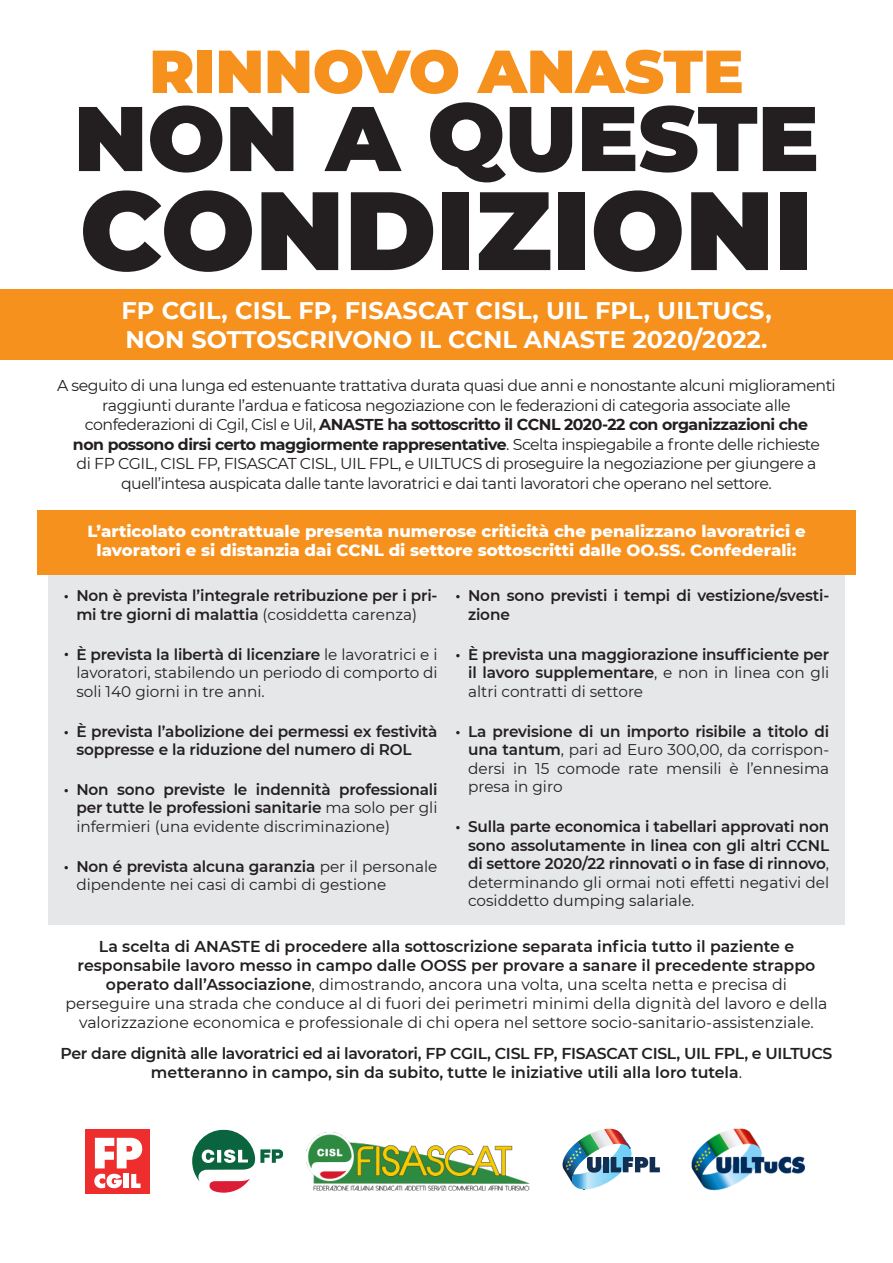
<style>
.page{position:relative;width:893px;height:1263px;background:#fff}
.page>*{position:absolute;margin:0;border:0;box-sizing:border-box;transform-origin:0 0}
.t1{font:900 111.15px "Montserrat";color:#231f20}
.t2{font:900 91.5px "Montserrat";color:#231f20}
.t3{font:900 60.45px "Montserrat";color:#f6911e}
.t4{font:700 24px "Montserrat";color:#fff}
.t5{font:800 16.5px/19.8px "Montserrat";color:#fff;text-align:center}
.t6{font:15.75px/19.5px "Montserrat";letter-spacing:-.03em;color:#231f20;text-align:center}
.t7{font:15.75px/18.9px "Montserrat";color:#231f20;text-align:center}
.t8{font:600 15.75px/18.9px "Montserrat";letter-spacing:-.02em;color:#231f20;text-align:center}
.t9{font:600 15.45px/18.6px "Montserrat";letter-spacing:-.01em;color:#231f20;text-align:justify}
.t10{font:15.45px/18.6px "Montserrat";color:#231f20;text-align:justify}
.s1{font-size:89.7px}
.s2{font-weight:700}
.s3{font-weight:400}
.s4{font-weight:600}
</style>
<div class="page">
<div style="left:48px;top:564px;width:797px;height:361px;background:#e6e7e9"></div>
<div style="left:37px;top:510px;width:819px;height:64px;background:#f6911e"></div>
<div style="left:0;top:289px;width:893px;height:70px;background:#f6911e"></div>
<div style="left:85px;top:1129px;width:65px;height:64px;background:#ee2d2d"></div>
<svg style="left:94px;top:1174px;width:28px;height:14px"></svg>
<div style="left:124px;top:1174px;width:5px;height:14px;background:#fff"></div>
<svg style="left:131px;top:1174px;width:10px;height:14px"></svg>
<svg style="left:95px;top:1138px;width:47px;height:30px"></svg>
<svg style="left:192px;top:1130px;width:91px;height:63px"></svg>
<img style="left:306px;top:1133px;width:224px;height:58px">
<img style="left:563px;top:1154px;width:3px;height:14px">
<svg style="left:566px;top:1129px;width:94px;height:60px"></svg>
<img style="left:691px;top:1128px;width:114px;height:63px">
<p class="t3" style="left:149px;top:26px;width:596px">RINNOVO ANASTE</p>
<p class="t2" style="left:74px;top:70px;width:747px">NON A <span class="s1">Q</span>UESTE</p>
<p class="t1" style="left:80px;top:147px;width:735px">CONDIZIONI</p>
<p class="t4" style="left:121px;top:293px;width:652px">FP CGIL, CISL FP, FISASCAT CISL, UIL FPL, UILTUCS,</p>
<p class="t4" style="left:126px;top:322px;width:643px">NON SOTTOSCRIVONO IL CCNL ANASTE 2020/2022.</p>
<p class="t6" style="left:57px;top:375px;width:780px">A seguito di una lunga ed estenuante trattativa durata quasi due anni e nonostante alcuni miglioramenti raggiunti durante l’ardua e faticosa negoziazione con le federazioni di categoria associate alle confederazioni di Cgil, Cisl e Uil, <span class="s2">ANASTE ha sottoscritto il CCNL 2020-22 con organizzazioni che<br>non possono dirsi certo maggiormente rappresentative</span>. Scelta inspiegabile a fronte delle richieste<br>di FP CGIL, CISL FP, FISASCAT CISL, UIL FPL, e UILTUCS di proseguire la negoziazione per giungere a quell’intesa auspicata dalle tante lavoratrici e dai tanti lavoratori che operano nel settore.</p>
<p class="t5" style="left:87px;top:520px;width:720px">L’articolato contrattuale presenta numerose criticità che penalizzano lavoratrici e lavoratori e si distanzia dai CCNL di settore sottoscritti dalle OO.SS. Confederali:</p>
<p class="t9" style="left:468px;top:586px;width:363px;text-indent:-13px">• Non sono previsti i tempi di vestizione/svesti&shy;zione</p>
<p class="t9" style="left:468px;top:644px;width:363px;text-indent:-13px">• È prevista una maggiorazione insufficiente per il lavoro supplementare<span class="s3">, e non in linea con gli altri contratti di settore</span></p>
<p class="t10" style="left:468px;top:721px;width:363px;text-indent:-13px"><span class="s4">• La previsione di un importo risibile a titolo di una tantum</span>, pari ad Euro 300,00, da corrispon&shy;dersi in 15 comode rate mensili è l’ennesima presa in giro</p>
<p class="t9" style="left:468px;top:816px;width:363px;text-indent:-13px">• Sulla parte economica i tabellari approvati non sono assolutamente in linea con gli altri CCNL di settore 2020/22 rinnovati o in fase di rinnovo<span class="s3">, determinando gli ormai noti effetti negativi del cosiddetto dumping salariale.</span></p>
<p class="t7" style="left:65px;top:936px;width:764px"><span class="s4">La scelta di ANASTE di procedere alla sottoscrizione separata inficia tutto il paziente e responsabile lavoro messo in campo dalle OOSS per provare a sanare il precedente strappo operato dall’Associazione</span>, dimostrando, ancora una volta, una scelta netta e precisa di perseguire una strada che conduce al di fuori dei perimetri minimi della dignità del lavoro e della valorizzazione economica e professionale di chi opera nel settore socio-sanitario-assistenziale.</p>
<p class="t8" style="left:61px;top:1043px;width:773px">Per dare dignità alle lavoratrici ed ai lavoratori, FP CGIL, CISL FP, FISASCAT CISL, UIL FPL, e UILTUCS metteranno in campo, sin da subito, tutte le iniziative utili alla loro tutela<span class="s3">.</span></p>
<p class="t9" style="left:64px;top:586px;width:375px;text-align:center">• Non è prevista l’integrale retribuzione per i pri&shy;mi tre giorni di malattia <span class="s3">(cosiddetta carenza)</span></p>
<p class="t10" style="left:76px;top:644px;width:363px;text-indent:-13px"><span class="s4">• È prevista la libertà di licenziare</span> le lavoratrici e i lavoratori, stabilendo un periodo di comporto di soli 140 giorni in tre anni.</p>
<p class="t9" style="left:76px;top:721px;width:363px;text-indent:-13px">• È prevista l’abolizione dei permessi ex festività soppresse e la riduzione del numero di ROL</p>
<p class="t9" style="left:76px;top:779px;width:363px;text-indent:-13px">• Non sono previste le indennità professionali per tutte le professioni sanitarie <span class="s3">ma solo per gli infermieri (una evidente discriminazione)</span></p>
<p class="t10" style="left:76px;top:856px;width:363px;text-indent:-13px"><span class="s4">• Non é prevista alcuna garanzia</span> per il personale dipendente nei casi di cambi di gestione</p>
</div>
